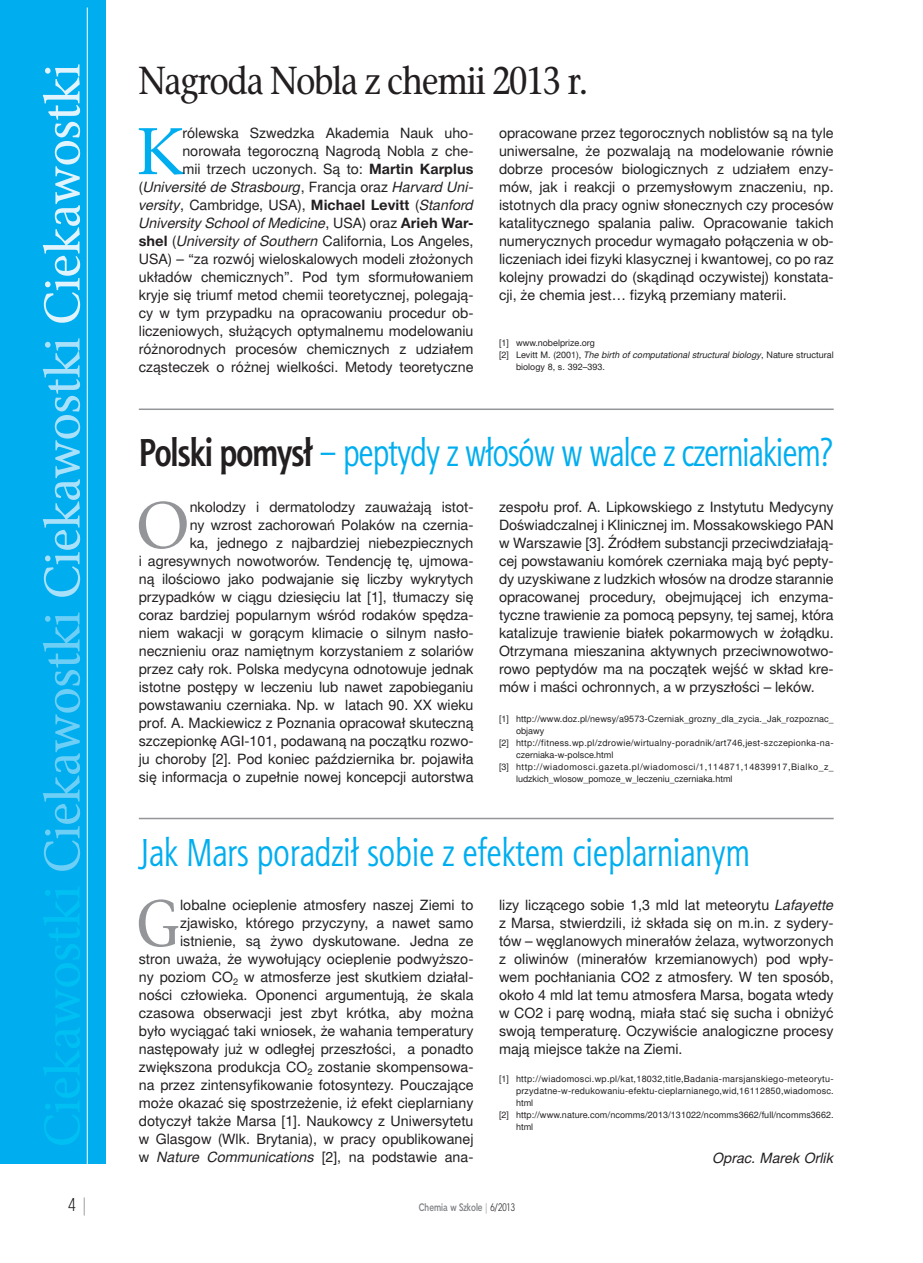
<style>
.page{position:relative;width:923px;height:1263px;background:#fff}
.page>*{position:absolute;margin:0;border:0;box-sizing:border-box;transform-origin:0 0}
.t1{font:65.7px "Rashel EFN";color:#939598}
.t2{font:65.7px "Rashel Cnd EFN";color:#939598}
.t3{font:65.7px "Rashel EFN";color:#00aeef}
.t4{font:49.95px "Rashel Cnd EFN";color:#00c0f3;scale:1.1 1}
.t5{font:39px "Aerton Cnd EFN";letter-spacing:-.015em;color:#00aeef}
.t6{font:39px "Rashel Cnd EFN";letter-spacing:-.02em;color:#231f20}
.t7{font:18px "Straight Cnd EFN";color:#231f20}
.t8{font:14.25px/18px "Switzer EFN";color:#231f20;text-align:right}
.t9{font:italic 14.25px "Switzer EFN";color:#231f20}
.t10{font:700 10.5px "Straight Cnd EFN";color:#808285}
.t11{font:9px "Switzer EFN";letter-spacing:.025em;color:#231f20}
.t12{font:9px "Switzer EFN";color:#231f20}
.t13{font:italic 9px "Switzer EFN";color:#231f20}
.t14{font:9px "Switzer EFN";letter-spacing:.005em;color:#231f20}
.t15{font:9px "Switzer EFN";letter-spacing:.055em;color:#231f20}
.s1{color:#6dcff6}
.s2{color:#aae1fa}
.s3{color:#e1f4fd}
.s4{font-weight:700}
.s5{font-style:italic}
.s6{font-style:normal}
.s7{font-weight:700;color:#231f20}
.s8{color:#939598}
.s9{font-weight:400;color:#939598}
.s10{font-weight:400;color:#231f20}
</style>
<div class="page">
<div style="left:0;top:0;width:106px;height:1163px;background:#00aeef"></div>
<hr style="left:87px;top:7px;width:1px;height:1159px;background:#fff">
<hr style="left:139px;top:408px;width:694px;height:2px;background:#939598">
<hr style="left:139px;top:818px;width:694px;height:1px;background:#939598">
<h2 class="t4" style="left:43px;top:1147px;width:986px;rotate:-90deg">Ciekawostki <span class="s1">Ciekawostki</span> <span class="s2">Ciekawostki</span> <span class="s3">Ciekawostki</span></h2>
<h3 class="t6" style="left:139px;top:66px;width:451px">Nagroda Nobla z chemii 2013 r.</h3>
<p class="t8" style="left:139px;top:125px;width:336px">rólewska Szwedzka Akademia Nauk uho&shy;norowała tegoroczną Nagrodą Nobla z che-<br>mii trzech uczonych. Są to: <span class="s4">Martin Karplus </span>(<span class="s5">Université de Strasbourg</span>, Francja oraz <span class="s5">Harvard Uni&shy;versity</span>, Cambridge, USA), <span class="s4">Michael Levitt</span> (<span class="s5">Stanford University School of Medicine</span>, USA) oraz <span class="s4">Arieh War&shy;shel</span> (<span class="s5">University of Southern</span> California, Los Angeles, USA) – “za rozwój wieloskalowych modeli złożonych układów chemicznych”. Pod tym sformułowaniem kryje się triumf metod chemii teoretycznej, polegają&shy;cy w tym przypadku na opracowaniu procedur ob&shy;liczeniowych, służących optymalnemu modelowaniu różnorodnych procesów chemicznych z udziałem cząsteczek o różnej wielkości. Metody teoretyczne</p>
<p class="t8" style="left:499px;top:126px;width:336px;text-align:justify">opracowane przez tegorocznych noblistów są na tyle uniwersalne, że pozwalają na modelowanie równie dobrze procesów biologicznych z udziałem enzy&shy;mów, jak i reakcji o przemysłowym znaczeniu, np. istotnych dla pracy ogniw słonecznych czy procesów katalitycznego spalania paliw. Opracowanie takich numerycznych procedur wymagało połączenia w ob&shy;liczeniach idei fizyki klasycznej i kwantowej, co po raz kolejny prowadzi do (skądinąd oczywistej) konstata&shy;cji, że chemia jest… fizyką przemiany materii.</p>
<h1 class="t3" style="left:137px;top:126px;width:47px">K</h1>
<p class="t12" style="left:499px;top:339px;width:98px">[1] www.nobelprize.org</p>
<p class="t13" style="left:499px;top:351px;width:336px"><span class="s6">[2] Levitt M. (2001),</span> The birth of computational structural biology<span class="s6">, Nature structural</span></p>
<p class="t12" style="left:516px;top:363px;width:90px">biology 8, s. 392–393.</p>
<h3 class="t5" style="left:139px;top:437px;width:695px"><span class="s7">Polski pomysł</span> – peptydy z włosów w walce z czerniakiem?</h3>
<h1 class="t1" style="left:136px;top:500px;width:56px">O</h1>
<p class="t8" style="left:139px;top:499px;width:336px">nkolodzy i dermatolodzy zauważają istot-<br>ny wzrost zachorowań Polaków na czernia-<br>ka, jednego z najbardziej niebezpiecznych<br>i agresywnych nowotworów. Tendencję tę, ujmowa&shy;ną ilościowo jako podwajanie się liczby wykrytych przypadków w ciągu dziesięciu lat [1], tłumaczy się coraz bardziej popularnym wśród rodaków spędza&shy;niem wakacji w gorącym klimacie o silnym nasło&shy;necznieniu oraz namiętnym korzystaniem z solariów przez cały rok. Polska medycyna odnotowuje jednak istotne postępy w leczeniu lub nawet zapobieganiu powstawaniu czerniaka. Np. w latach 90. XX wieku prof. A. Mackiewicz z Poznania opracował skuteczną szczepionkę AGI-101, podawaną na początku rozwo&shy;ju choroby [2]. Pod koniec października br. pojawiła się informacja o zupełnie nowej koncepcji autorstwa</p>
<p class="t8" style="left:499px;top:499px;width:336px;text-align:justify">zespołu prof. A. Lipkowskiego z Instytutu Medycyny Doświadczalnej i Klinicznej im. Mossakowskiego PAN w Warszawie [3]. Źródłem substancji przeciwdziałają&shy;cej powstawaniu komórek czerniaka mają być pepty&shy;dy uzyskiwane z ludzkich włosów na drodze starannie opracowanej procedury, obejmującej ich enzyma&shy;tyczne trawienie za pomocą pepsyny, tej samej, która katalizuje trawienie białek pokarmowych w żołądku.<br>Otrzymana mieszanina aktywnych przeciwnowotwo&shy;rowo peptydów ma na początek wejść w skład kre&shy;mów i maści ochronnych, a w przyszłości – leków.</p>
<p class="t11" style="left:499px;top:715px;width:336px">[1] http://www.doz.pl/newsy/a9573-Czerniak_grozny_dla_zycia._Jak_rozpoznac_</p>
<p class="t11" style="left:516px;top:727px;width:30px">objawy</p>
<p class="t11" style="left:499px;top:739px;width:336px">[2] http://fitness.wp.pl/zdrowie/wirtualny-poradnik/art746,jest-szczepionka-na-</p>
<p class="t12" style="left:516px;top:751px;width:99px">czerniaka-w-polsce.html</p>
<p class="t15" style="left:499px;top:763px;width:336px">[3] http://wiadomosci.gazeta.pl/wiadomosci/1,114871,14839917,Bialko_z_</p>
<p class="t12" style="left:516px;top:775px;width:218px">ludzkich_wlosow_pomoze_w_leczeniu_czerniaka.html</p>
<h3 class="t5" style="left:139px;top:837px;width:613px">Jak Mars poradził sobie z efektem cieplarnianym</h3>
<h1 class="t2" style="left:137px;top:898px;width:45px">G</h1>
<p class="t8" style="left:139px;top:897px;width:336px">lobalne ocieplenie atmosfery naszej Ziemi to zjawisko, którego przyczyny, a nawet samo istnienie, są żywo dyskutowane. Jedna ze<br>stron uważa, że wywołujący ocieplenie podwyższo&shy;ny poziom CO<sub>2</sub> w atmosferze jest skutkiem działal&shy;ności człowieka. Oponenci argumentują, że skala czasowa obserwacji jest zbyt krótka, aby można było wyciągać taki wniosek, że wahania temperatury następowały już w odległej przeszłości, a ponadto zwiększona produkcja CO<sub>2</sub> zostanie skompensowa&shy;na przez zintensyfikowanie fotosyntezy. Pouczające może okazać się spostrzeżenie, iż efekt cieplarniany dotyczył także Marsa [1]. Naukowcy z Uniwersytetu w Glasgow (Wlk. Brytania), w pracy opublikowanej w <span class="s5">Nature Communications</span> [2], na podstawie ana-</p>
<p class="t8" style="left:499px;top:897px;width:336px;text-align:justify">lizy liczącego sobie 1,3 mld lat meteorytu <span class="s5">Lafayette </span>z Marsa, stwierdzili, iż składa się on m.in. z sydery&shy;tów – węglanowych minerałów żelaza, wytworzonych z oliwinów (minerałów krzemianowych) pod wpły&shy;wem pochłaniania CO2 z atmosfery. W ten sposób, około 4 mld lat temu atmosfera Marsa, bogata wtedy w CO2 i parę wodną, miała stać się sucha i obniżyć swoją temperaturę. Oczywiście analogiczne procesy mają miejsce także na Ziemi.</p>
<p class="t11" style="left:499px;top:1076px;width:336px">[1] http://wiadomosci.wp.pl/kat,18032,title,Badania-marsjanskiego-meteorytu-</p>
<p class="t11" style="left:516px;top:1088px;width:319px">przydatne-w-redukowaniu-efektu-cieplarnianego,wid,16112850,wiadomosc.</p>
<p class="t11" style="left:516px;top:1100px;width:19px">html</p>
<p class="t14" style="left:499px;top:1112px;width:336px">[2] http://www.nature.com/ncomms/2013/131022/ncomms3662/full/ncomms3662.</p>
<p class="t11" style="left:516px;top:1124px;width:19px">html</p>
<p class="t9" style="left:713px;top:1153px;width:122px">Oprac. Ma rek Or lik</p>
<p class="t7" style="left:69px;top:1197px;width:20px">4 <span class="s8">|</span></p>
<p class="t10" style="left:419px;top:1203px;width:98px">Chemia w Szkole <span class="s9">|</span> <span class="s10">6/2013</span></p>
</div>
